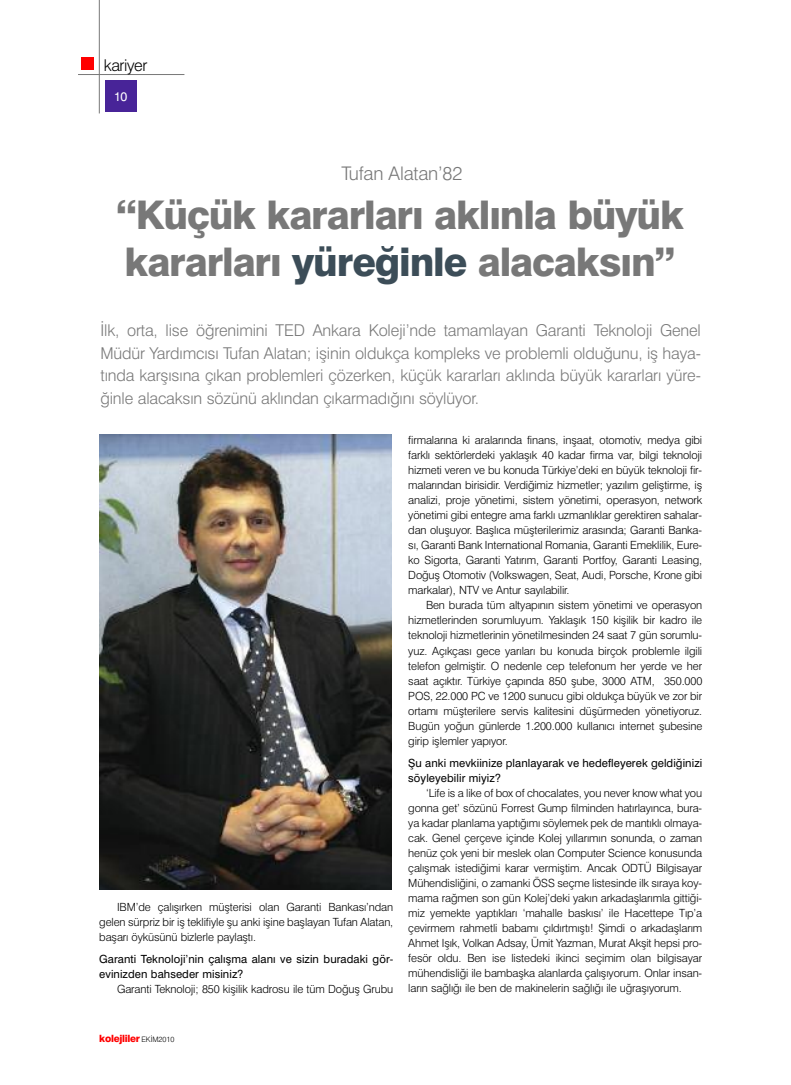
<style>
.page{position:relative;width:791px;height:1085px;background:#fff}
.page>*{position:absolute;margin:0;border:0;box-sizing:border-box;transform-origin:0 0}
.t1{font:800 39.5px/47.4px "Swiss 721 BT";letter-spacing:-.03em;color:#787878}
.t2{font:300 18.75px "Swiss 721 BT";letter-spacing:-.01em;color:#787878}
.t3{font:300 16.25px/22.5px "Swiss 721 BT";letter-spacing:-.01em;color:#787878;text-align:justify}
.t4{font:300 16.25px "Swiss 721 BT";letter-spacing:-.025em;color:#000}
.t5{font:12.5px "Swiss 721 BT";color:#fff}
.t6{font:300 11.25px/15px "Swiss 721 BT";letter-spacing:-.01em;color:#000;text-align:justify}
.t7{font:11.25px/15px "Swiss 721 BT";letter-spacing:.005em;color:#000}
.t8{font:800 10px "Swiss 721 BT";letter-spacing:-.03em;color:#f00}
.s1{color:#3c4d58}
.s2{font-weight:300;font-size:7.5px;color:#000}
</style>
<div class="page">
<hr style="left:99px;top:0;width:1px;height:113px;background:#787878">
<hr style="left:78px;top:74px;width:106px;height:1px;background:#787878">
<div style="left:105px;top:80px;width:32px;height:32px;background:#482498"></div>
<div style="left:81px;top:57px;width:13px;height:12px;background:#f00"></div>
<img style="left:99px;top:434px;width:292px;height:455px">
<h3 class="t4" style="left:104px;top:56px;width:45px">kariyer</h3>
<p class="t5" style="left:114px;top:89px;width:15px">10</p>
<h2 class="t2" style="left:341px;top:162px;width:122px">Tufan Alatan’82</h2>
<h1 class="t1" style="left:116px;top:191px;width:569px">“Küçük kararları aklınla büyük kararları <span class="s1">yüreğinle</span> alacaksın”</h1>
<p class="t3" style="left:100px;top:319px;width:601px">İlk, orta, lise öğrenimini TED Ankara Koleji’nde tamamlayan Garanti Teknoloji Genel Müdür Yardımcısı Tufan Alatan; işinin oldukça kompleks ve problemli olduğunu, iş haya&shy;tında karşısına çıkan problemleri çözerken, küçük kararları aklında büyük kararları yüre&shy;ğinle alacaksın sözünü aklından çıkarmadığını söylüyor.</p>
<p class="t6" style="left:99px;top:899px;width:295px;text-indent:18px">IBM’de çalışırken müşterisi olan Garanti Bankası’ndan gelen sürpriz bir iş teklifiyle şu anki işine başlayan Tufan Alatan, başarı öyküsünü bizlerle paylaştı.</p>
<p class="t7" style="left:99px;top:951px;width:295px">Garanti Teknoloji’nin çalışma alanı ve sizin buradaki gör&shy;evinizden bahseder misiniz?</p>
<p class="t6" style="left:117px;top:981px;width:277px">Garanti Teknoloji; 850 kişilik kadrosu ile tüm Doğuş Grubu</p>
<p class="t6" style="left:408px;top:433px;width:295px">firmalarına ki aralarında finans, inşaat, otomotiv, medya gibi farklı sektörlerdeki yaklaşık 40 kadar firma var, bilgi teknoloji hizmeti veren ve bu konuda Türkiye’deki en büyük teknoloji fir&shy;malarından birisidir. Verdiğimiz hizmetler; yazılım geliştirme, iş analizi, proje yönetimi, sistem yönetimi, operasyon, network yönetimi gibi entegre ama farklı uzmanlıklar gerektiren sahalar&shy;dan oluşuyor. Başlıca müşterilerimiz arasında; Garanti Banka&shy;sı, Garanti Bank International Romania, Garanti Emeklilik, Eure&shy;ko Sigorta, Garanti Yatırım, Garanti Portfoy, Garanti Leasing, Doğuş Otomotiv (Volkswagen, Seat, Audi, Porsche, Krone gibi markalar), NTV ve Antur sayılabilir.</p>
<p class="t6" style="left:408px;top:598px;width:295px;text-indent:18px">Ben burada tüm altyapının sistem yönetimi ve operasyon hizmetlerinden sorumluyum. Yaklaşık 150 kişilik bir kadro ile teknoloji hizmetlerinin yönetilmesinden 24 saat 7 gün sorumlu&shy;yuz. Açıkçası gece yarıları bu konuda birçok problemle ilgili telefon gelmiştir. O nedenle cep telefonum her yerde ve her saat açıktır. Türkiye çapında 850 şube, 3000 ATM, 350.000<br>POS, 22.000 PC ve 1200 sunucu gibi oldukça büyük ve zor bir ortamı müşterilere servis kalitesini düşürmeden yönetiyoruz.<br>Bugün yoğun günlerde 1.200.000 kullanıcı internet şubesine girip işlemler yapıyor.</p>
<p class="t7" style="left:408px;top:755px;width:295px">Şu anki mevkiinize planlayarak ve hedefleyerek geldiğinizi söyleyebilir miyiz?</p>
<p class="t6" style="left:408px;top:785px;width:295px;text-indent:18px">‘Life is a like of box of chocalates, you never know what you gonna get’ sözünü Forrest Gump filminden hatırlayınca, bura&shy;ya kadar planlama yaptığımı söylemek pek de mantıklı olmaya&shy;cak. Genel çerçeve içinde Kolej yıllarımın sonunda, o zaman henüz çok yeni bir meslek olan Computer Science konusunda çalışmak istediğimi karar vermiştim. Ancak ODTÜ Bilgisayar Mühendisliğini, o zamanki ÖSS seçme listesinde ilk sıraya koy&shy;mama rağmen son gün Kolej’deki yakın arkadaşlarımla gittiği&shy;miz yemekte yaptıkları ‘mahalle baskısı’ ile Hacettepe Tıp’a çevirmem rahmetli babamı çıldırtmıştı! Şimdi o arkadaşlarım Ahmet Işık, Volkan Adsay, Ümit Yazman, Murat Akşit hepsi pro&shy;fesör oldu. Ben ise listedeki ikinci seçimim olan bilgisayar mühendisliği ile bambaşka alanlarda çalışıyorum. Onlar insan&shy;ların sağlığı ile ben de makinelerin sağlığı ile uğraşıyorum.</p>
<p class="t8" style="left:99px;top:1032px;width:77px">kolejliler <span class="s2">EKİM2010</span></p>
</div>
